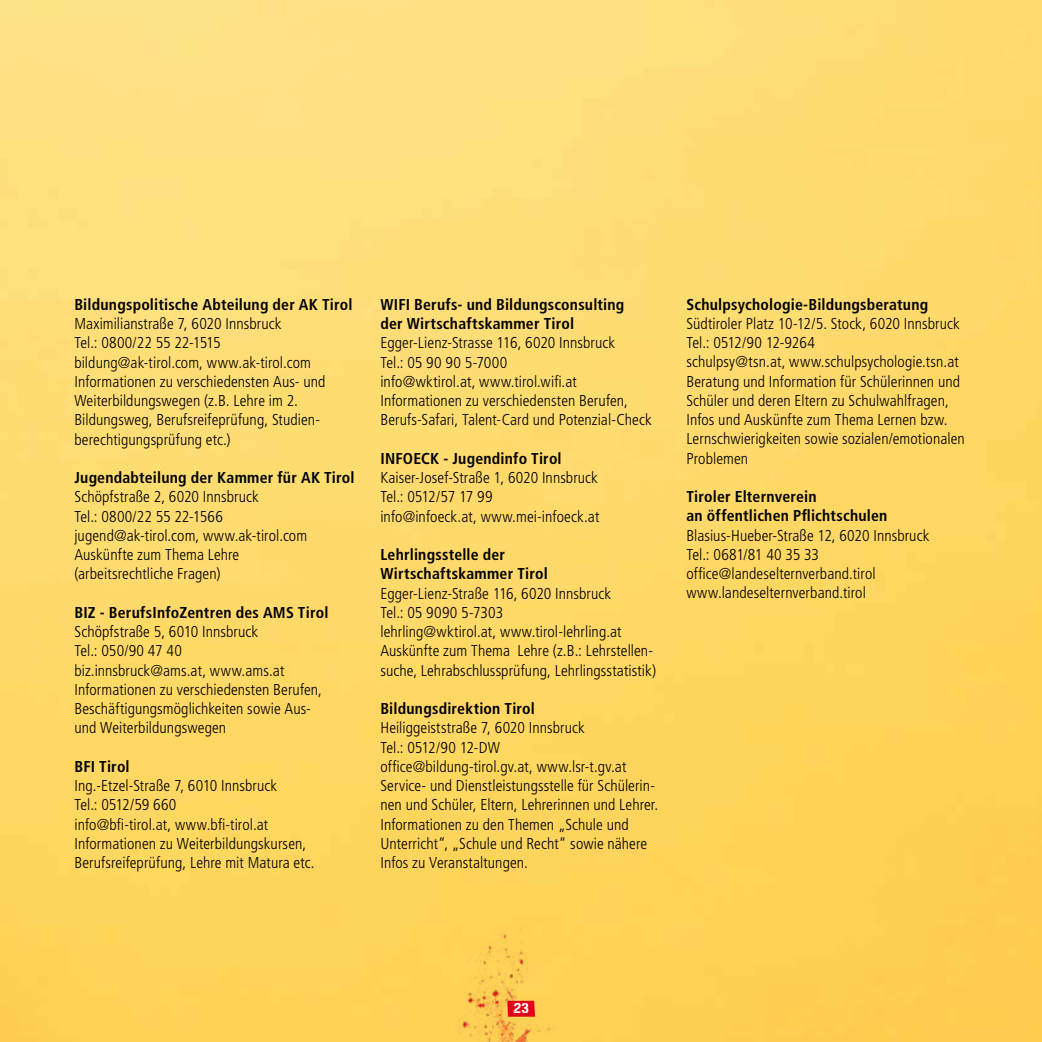
<style>
.page{position:relative;width:1042px;height:1042px;background:#fff}
.page>*{position:absolute;margin:0;border:0;box-sizing:border-box;transform-origin:0 0}
.t1{font:300 condensed 15.75px/19.2px "Frutiger LT Std";letter-spacing:.005em;color:#000}
.t2{font:700 condensed 15.75px/19.2px "Frutiger LT Std";letter-spacing:.015em;color:#000}
.t3{font:14px "Gunplay";color:#fff}
</style>
<div class="page">
<img style="left:0;top:0;width:1042px;height:1042px">
<div style="left:453px;top:901px;width:194px;height:141px;background:#ffd255"></div>
<svg style="left:507px;top:1001px;width:28px;height:15px"></svg>
<p class="t2" style="left:74px;top:295px;width:280px">Bildungspolitische Abteilung der AK Tirol</p>
<p class="t1" style="left:74px;top:314px;width:252px">Maximilianstraße 7, 6020 Innsbruck<br>Tel.: 0800/22 55 22-1515 bildung@ak-tirol.com, www.ak-tirol.com Informationen zu verschiedensten Aus- und Weiterbildungswegen (z.B. Lehre im 2.<br>Bildungsweg, Berufsreifeprüfung, Studien&shy;berechtigungsprüfung etc.)</p>
<p class="t2" style="left:74px;top:468px;width:282px">Jugendabteilung der Kammer für AK Tirol</p>
<p class="t1" style="left:74px;top:487px;width:234px">Schöpfstraße 2, 6020 Innsbruck<br>Tel.: 0800/22 55 22-1566 jugend@ak-tirol.com, www.ak-tirol.com<br>Auskünfte zum Thema Lehre (arbeitsrechtliche Fragen)</p>
<p class="t2" style="left:74px;top:603px;width:255px">BIZ - BerufsInfoZentren des AMS Tirol</p>
<p class="t1" style="left:74px;top:622px;width:249px">Schöpfstraße 5, 6010 Innsbruck<br>Tel.: 050/90 47 40<br>biz.innsbruck@ams.at, www.ams.at Informationen zu verschiedensten Berufen, Beschäftigungsmöglichkeiten sowie Aus&shy;und Weiterbildungswegen</p>
<p class="t2" style="left:74px;top:757px;width:57px">BFI Tirol</p>
<p class="t1" style="left:74px;top:776px;width:242px">Ing.-Etzel-Straße 7, 6010 Innsbruck<br>Tel.: 0512/59 660<br>info@bfi-tirol.at, www.bfi-tirol.at Informationen zu Weiterbildungskursen, Berufsreifeprüfung, Lehre mit Matura etc.</p>
<p class="t2" style="left:380px;top:295px;width:245px">WIFI Berufs- und Bildungsconsulting der Wirtschaftskammer Tirol</p>
<p class="t1" style="left:380px;top:333px;width:273px">Egger-Lienz-Strasse 116, 6020 Innsbruck<br>Tel.: 05 90 90 5-7000<br>info@wktirol.at, www.tirol.wifi.at Informationen zu verschiedensten Berufen, Berufs-Safari, Talent-Card und Potenzial-Check</p>
<p class="t2" style="left:380px;top:449px;width:183px">INFOECK - Jugendinfo Tirol</p>
<p class="t1" style="left:380px;top:468px;width:220px">Kaiser-Josef-Straße 1, 6020 Innsbruck<br>Tel.: 0512/57 17 99<br>info@infoeck.at, www.mei-infoeck.at</p>
<p class="t2" style="left:380px;top:545px;width:169px">Lehrlingsstelle der<br>Wirtschaftskammer Tirol</p>
<p class="t1" style="left:380px;top:584px;width:277px">Egger-Lienz-Straße 116, 6020 Innsbruck<br>Tel.: 05 9090 5-7303<br>lehrling@wktirol.at, www.tirol-lehrling.at Auskünfte zum Thema Lehre (z.B.: Lehrstellen&shy;suche, Lehrabschlussprüfung, Lehrlingsstatistik)</p>
<p class="t2" style="left:380px;top:699px;width:156px">Bildungsdirektion Tirol</p>
<p class="t1" style="left:380px;top:718px;width:279px">Heiliggeiststraße 7, 6020 Innsbruck<br>Tel.: 0512/90 12-DW<br>office@bildung-tirol.gv.at, www.lsr-t.gv.at Service- und Dienstleistungsstelle für Schülerin&shy;nen und Schüler, Eltern, Lehrerinnen und Lehrer.<br>Informationen zu den Themen „Schule und Unterricht“, „Schule und Recht“ sowie nähere Infos zu Veranstaltungen.</p>
<p class="t2" style="left:686px;top:295px;width:243px">Schulpsychologie-Bildungsberatung</p>
<p class="t1" style="left:686px;top:314px;width:280px">Südtiroler Platz 10-12/5. Stock, 6020 Innsbruck Tel.: 0512/90 12-9264<br>schulpsy@tsn.at, www.schulpsychologie.tsn.at Beratung und Information für Schülerinnen und Schüler und deren Eltern zu Schulwahlfragen, Infos und Auskünfte zum Thema Lernen bzw.<br>Lernschwierigkeiten sowie sozialen/emotionalen Problemen</p>
<p class="t2" style="left:686px;top:487px;width:202px">Tiroler Elternverein<br>an öffentlichen Pflichtschulen</p>
<p class="t1" style="left:686px;top:526px;width:244px">Blasius-Hueber-Straße 12, 6020 Innsbruck Tel.: 0681/81 40 35 33 office@landeselternverband.tirol www.landeselternverband.tirol</p>
<p class="t3" style="left:513px;top:998px;width:17px">23</p>
</div>
